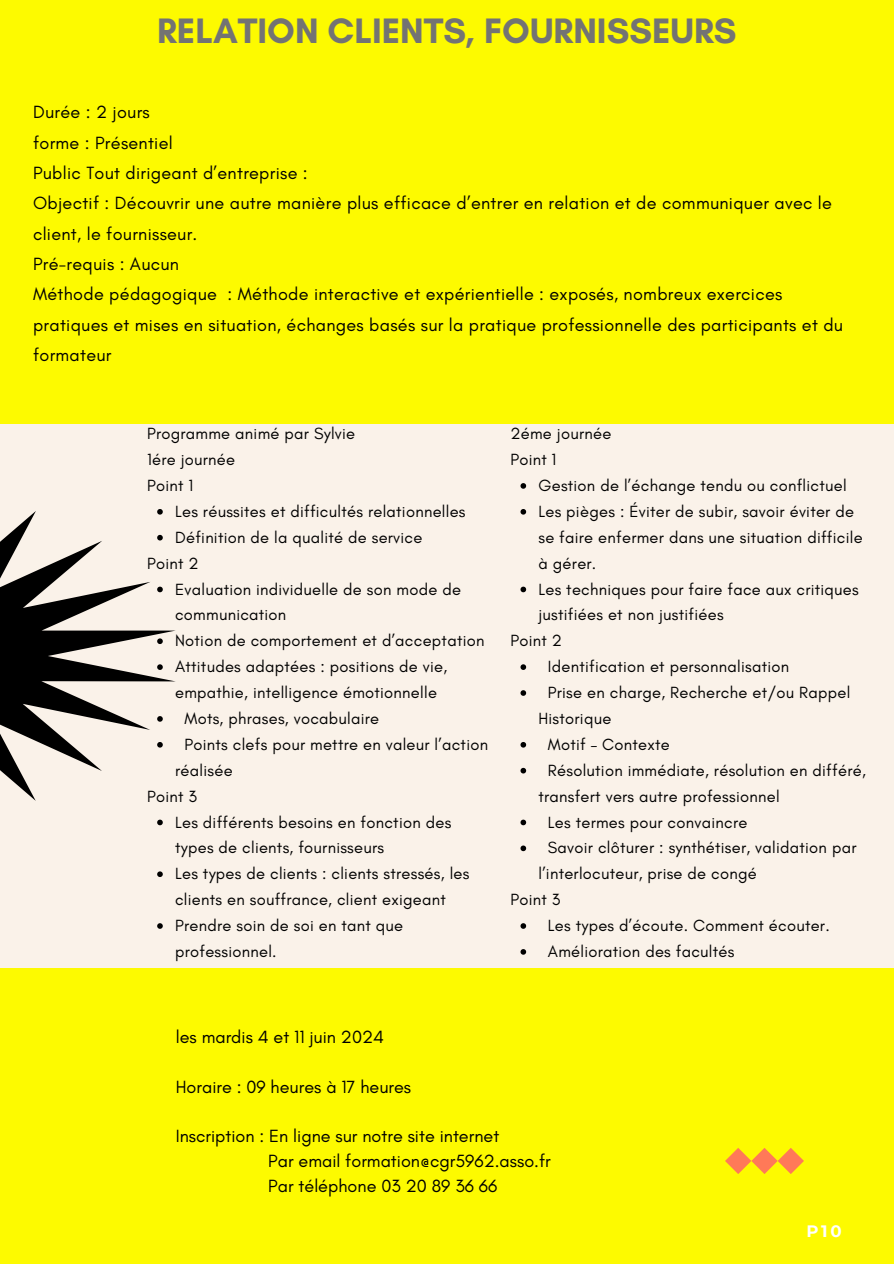
<style>
.page{position:relative;width:894px;height:1264px;background:#fff}
.page>*{position:absolute;margin:0;border:0;box-sizing:border-box;transform-origin:0 0}
.t1{font:700 36px "Glacial Indifference";color:#737373}
.t2{font:18px/30.3px "Glacial Indifference";letter-spacing:.015em;color:#000}
.t3{font:16.5px/25.8px "Glacial Indifference";letter-spacing:.015em;color:#000}
.t4{font:700 16.5px "Montserrat";color:#fff}
</style>
<div class="page">
<div style="left:0;top:0;width:893px;height:1263px;background:#fdfa00"></div>
<div style="left:0;top:424px;width:893px;height:543px;background:#faf2e9"></div>
<svg style="left:0;top:511px;width:175px;height:290px"></svg>
<svg style="left:725px;top:1148px;width:78px;height:25px"></svg>
<svg style="left:157px;top:509px;width:6px;height:5px"></svg>
<svg style="left:157px;top:535px;width:6px;height:5px"></svg>
<svg style="left:157px;top:586px;width:6px;height:6px"></svg>
<svg style="left:157px;top:638px;width:6px;height:6px"></svg>
<svg style="left:157px;top:664px;width:6px;height:6px"></svg>
<svg style="left:157px;top:716px;width:6px;height:5px"></svg>
<svg style="left:157px;top:742px;width:6px;height:5px"></svg>
<svg style="left:157px;top:819px;width:6px;height:6px"></svg>
<svg style="left:157px;top:871px;width:6px;height:6px"></svg>
<svg style="left:157px;top:923px;width:6px;height:5px"></svg>
<svg style="left:520px;top:483px;width:6px;height:5px"></svg>
<svg style="left:520px;top:509px;width:6px;height:5px"></svg>
<svg style="left:520px;top:586px;width:6px;height:6px"></svg>
<svg style="left:520px;top:664px;width:6px;height:6px"></svg>
<svg style="left:520px;top:690px;width:6px;height:5px"></svg>
<svg style="left:520px;top:742px;width:6px;height:5px"></svg>
<svg style="left:520px;top:767px;width:6px;height:6px"></svg>
<svg style="left:520px;top:819px;width:6px;height:6px"></svg>
<svg style="left:520px;top:845px;width:6px;height:6px"></svg>
<svg style="left:520px;top:923px;width:6px;height:5px"></svg>
<svg style="left:520px;top:949px;width:6px;height:5px"></svg>
<h1 class="t1" style="left:157px;top:9px;width:581px">RELATION CLIENTS, FOURNISSEURS</h1>
<p class="t2" style="left:33px;top:97px;width:118px">Durée : 2 jours</p>
<p class="t2" style="left:33px;top:127px;width:141px">forme : Présentiel</p>
<p class="t2" style="left:33px;top:157px;width:276px">Public Tout dirigeant d’entreprise :</p>
<p class="t2" style="left:33px;top:188px;width:800px">Objectif : Découvrir une autre manière plus efficace d’entrer en relation et de communiquer avec le client, le fournisseur.</p>
<p class="t2" style="left:33px;top:248px;width:147px">Pré-requis : Aucun</p>
<p class="t2" style="left:33px;top:279px;width:811px">Méthode pédagogique : Méthode interactive et expérientielle : exposés, nombreux exercices pratiques et mises en situation, échanges basés sur la pratique professionnelle des participants et du formateur</p>
<p class="t3" style="left:147px;top:420px;width:210px">Programme animé par Sylvie</p>
<p class="t3" style="left:147px;top:446px;width:90px">1ére journée</p>
<p class="t3" style="left:147px;top:472px;width:48px">Point 1</p>
<p class="t3" style="left:175px;top:498px;width:292px">Les réussites et difficultés relationnelles</p>
<p class="t3" style="left:175px;top:524px;width:249px">Définition de la qualité de service</p>
<p class="t3" style="left:147px;top:550px;width:53px">Point 2</p>
<p class="t3" style="left:175px;top:576px;width:287px">Evaluation individuelle de son mode de communication</p>
<p class="t3" style="left:175px;top:627px;width:311px">Notion de comportement et d’acceptation</p>
<p class="t3" style="left:175px;top:653px;width:273px">Attitudes adaptées : positions de vie, empathie, intelligence émotionnelle</p>
<p class="t3" style="left:184px;top:705px;width:196px">Mots, phrases, vocabulaire</p>
<p class="t3" style="left:175px;top:731px;width:314px;text-indent:9px">Points clefs pour mettre en valeur l’action réalisée</p>
<p class="t3" style="left:147px;top:783px;width:52px">Point 3</p>
<p class="t3" style="left:175px;top:808px;width:278px">Les différents besoins en fonction des types de clients, fournisseurs</p>
<p class="t3" style="left:175px;top:860px;width:296px">Les types de clients : clients stressés, les clients en souffrance, client exigeant</p>
<p class="t3" style="left:175px;top:912px;width:229px">Prendre soin de soi en tant que professionnel.</p>
<p class="t3" style="left:510px;top:420px;width:103px">2éme journée</p>
<p class="t3" style="left:510px;top:446px;width:47px">Point 1</p>
<p class="t3" style="left:538px;top:472px;width:309px">Gestion de l’échange tendu ou conflictuel</p>
<p class="t3" style="left:538px;top:498px;width:325px">Les pièges : Éviter de subir, savoir éviter de se faire enfermer dans une situation difficile à gérer.</p>
<p class="t3" style="left:538px;top:576px;width:322px">Les techniques pour faire face aux critiques justifiées et non justifiées</p>
<p class="t3" style="left:510px;top:627px;width:53px">Point 2</p>
<p class="t3" style="left:547px;top:653px;width:243px">Identification et personnalisation</p>
<p class="t3" style="left:538px;top:679px;width:313px;text-indent:9px">Prise en charge, Recherche et/ou Rappel<br>Historique</p>
<p class="t3" style="left:547px;top:731px;width:123px">Motif – Contexte</p>
<p class="t3" style="left:538px;top:757px;width:329px;text-indent:9px">Résolution immédiate, résolution en différé, transfert vers autre professionnel</p>
<p class="t3" style="left:547px;top:808px;width:201px">Les termes pour convaincre</p>
<p class="t3" style="left:538px;top:834px;width:319px;text-indent:9px">Savoir clôturer : synthétiser, validation par l’interlocuteur, prise de congé</p>
<p class="t3" style="left:510px;top:886px;width:51px">Point 3</p>
<p class="t3" style="left:547px;top:912px;width:283px">Les types d’écoute. Comment écouter.</p>
<p class="t3" style="left:547px;top:938px;width:188px">Amélioration des facultés</p>
<p class="t2" style="left:176px;top:1021px;width:210px">les mardis 4 et 11 juin 2024</p>
<p class="t2" style="left:176px;top:1071px;width:237px">Horaire : 09 heures à 17 heures</p>
<p class="t2" style="left:176px;top:1120px;width:325px">Inscription : En ligne sur notre site internet</p>
<p class="t2" style="left:268px;top:1145px;width:284px">Par email formation@cgr5962.asso.fr</p>
<p class="t2" style="left:268px;top:1170px;width:230px">Par téléphone 03 20 89 36 66</p>
<p class="t4" style="left:806px;top:1220px;width:37px">P10</p>
</div>
